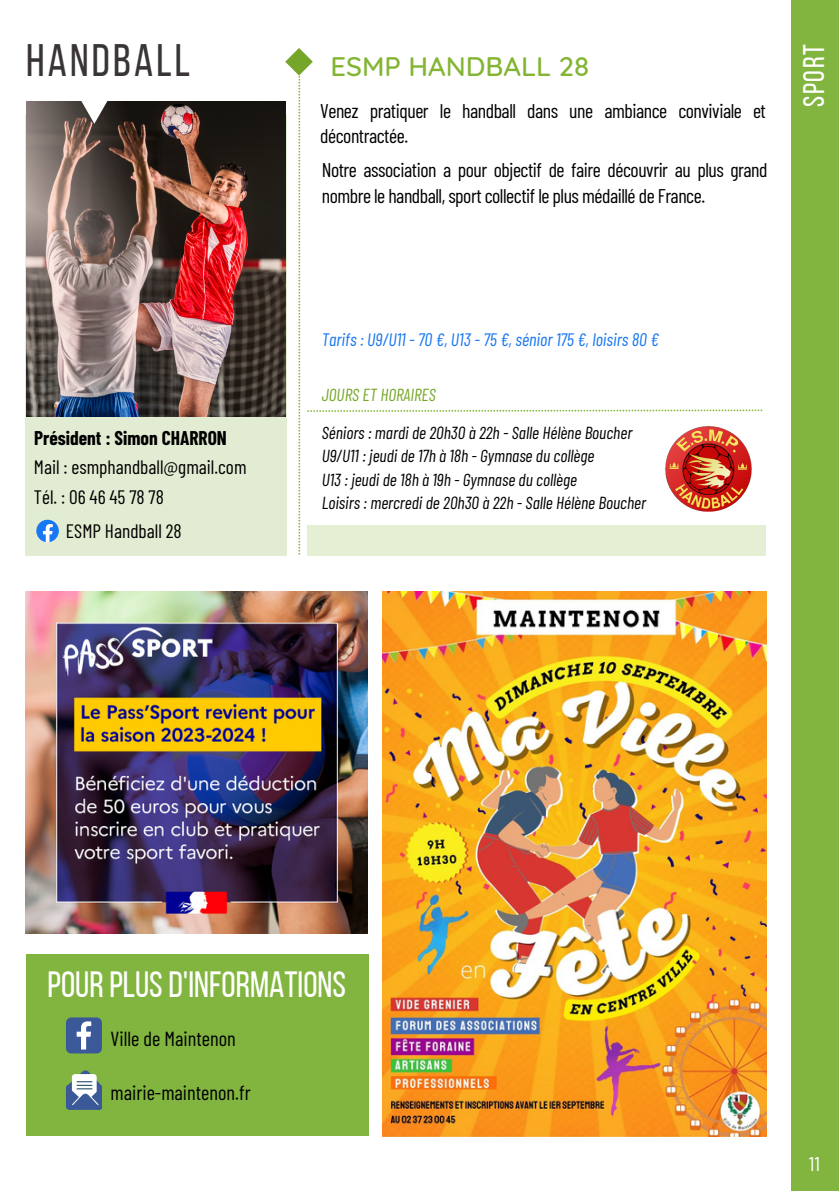
<style>
.page{position:relative;width:839px;height:1191px;background:#fff}
.page>*{position:absolute;margin:0;border:0;box-sizing:border-box;transform-origin:0 0}
.t1{font:45.4px "Bebas Neue";letter-spacing:.07em;color:#393535}
.t2{font:36.4px "Bebas Neue";color:#fff}
.t3{font:29.8px "Bebas Neue";letter-spacing:.06em;color:#fff}
.t4{font:500 27.4px "Quicksand";color:#83b533}
.t5{font:20.4px "Barlow Condensed";color:#000}
.t6{font:19.8px/25.6px "Barlow Condensed";letter-spacing:-.025em;color:#000}
.t7{font:19.8px "Barlow Condensed";color:#fff}
.t8{font:19.4px "Barlow Condensed";color:#000}
.t9{font:700 19.4px "Barlow Condensed";color:#000}
.t10{font:italic 18px "Barlow Condensed";color:#1877f2}
.t11{font:italic 17.4px "Barlow Condensed";color:#000}
.t12{font:italic 17.4px "Barlow Condensed";color:#76a629}
</style>
<div class="page">
<div style="left:307px;top:525px;width:458px;height:31px;background:#e5efd4"></div>
<div style="left:790px;top:0;width:48px;height:1191px;background:#81b53f"></div>
<div style="left:26px;top:116px;width:261px;height:440px;background:#e2ecd2"></div>
<img style="left:26px;top:101px;width:259px;height:315px">
<svg style="left:78px;top:101px;width:37px;height:40px"></svg>
<svg style="left:36px;top:520px;width:23px;height:22px"></svg>
<svg style="left:285px;top:48px;width:359px;height:506px"></svg>
<img style="left:644px;top:409px;width:122px;height:124px">
<img style="left:26px;top:592px;width:342px;height:342px">
<img style="left:382px;top:592px;width:384px;height:544px">
<div style="left:26px;top:954px;width:342px;height:182px;background:#81b53f"></div>
<svg style="left:66px;top:1017px;width:36px;height:36px"></svg>
<svg style="left:66px;top:1070px;width:36px;height:40px"></svg>
<p class="t1" style="left:26px;top:42px;width:165px">HANDBALL</p>
<p class="t4" style="left:330px;top:48px;width:260px">ESMP HANDBALL 28</p>
<p class="t6" style="left:320px;top:97px;width:447px">Venez pratiquer le handball dans une ambiance conviviale et décontractée.</p>
<p class="t6" style="left:322px;top:156px;width:447px">Notre association a pour objectif de faire découvrir au plus grand nombre le handball, sport collectif le plus médaillé de France.</p>
<p class="t3" style="left:801px;top:107px;width:65px;rotate:-90deg">SPORT</p>
<p class="t9" style="left:34px;top:426px;width:194px">Président : Simon CHARRON</p>
<p class="t8" style="left:34px;top:454px;width:214px">Mail : esmphandball@gmail.com</p>
<p class="t8" style="left:34px;top:485px;width:131px">Tél. : 06 46 45 78 78</p>
<p class="t8" style="left:66px;top:519px;width:117px">ESMP Handball 28</p>
<p class="t10" style="left:322px;top:328px;width:339px">Tarifs : U9/U11 - 70 €, U13 - 75 €, sénior 175 €, loisirs 80 €</p>
<p class="t12" style="left:322px;top:384px;width:116px">JOURS ET HORAIRES</p>
<p class="t11" style="left:322px;top:422px;width:312px">Séniors : mardi de 20h30 à 22h - Salle Hélène Boucher</p>
<p class="t11" style="left:322px;top:445px;width:274px">U9/U11 : jeudi de 17h à 18h - Gymnase du collège</p>
<p class="t11" style="left:322px;top:468px;width:257px">U13 : jeudi de 18h à 19h - Gymnase du collège</p>
<p class="t11" style="left:322px;top:492px;width:326px">Loisirs : mercredi de 20h30 à 22h - Salle Hélène Boucher</p>
<p class="t2" style="left:48px;top:970px;width:300px">POURPLUSD'INFORMATIONS</p>
<p class="t5" style="left:111px;top:1026px;width:127px">Ville de Maintenon</p>
<p class="t5" style="left:111px;top:1079px;width:142px">mairie-maintenon.fr</p>
<p class="t7" style="left:809px;top:1151px;width:12px">11</p>
</div>
